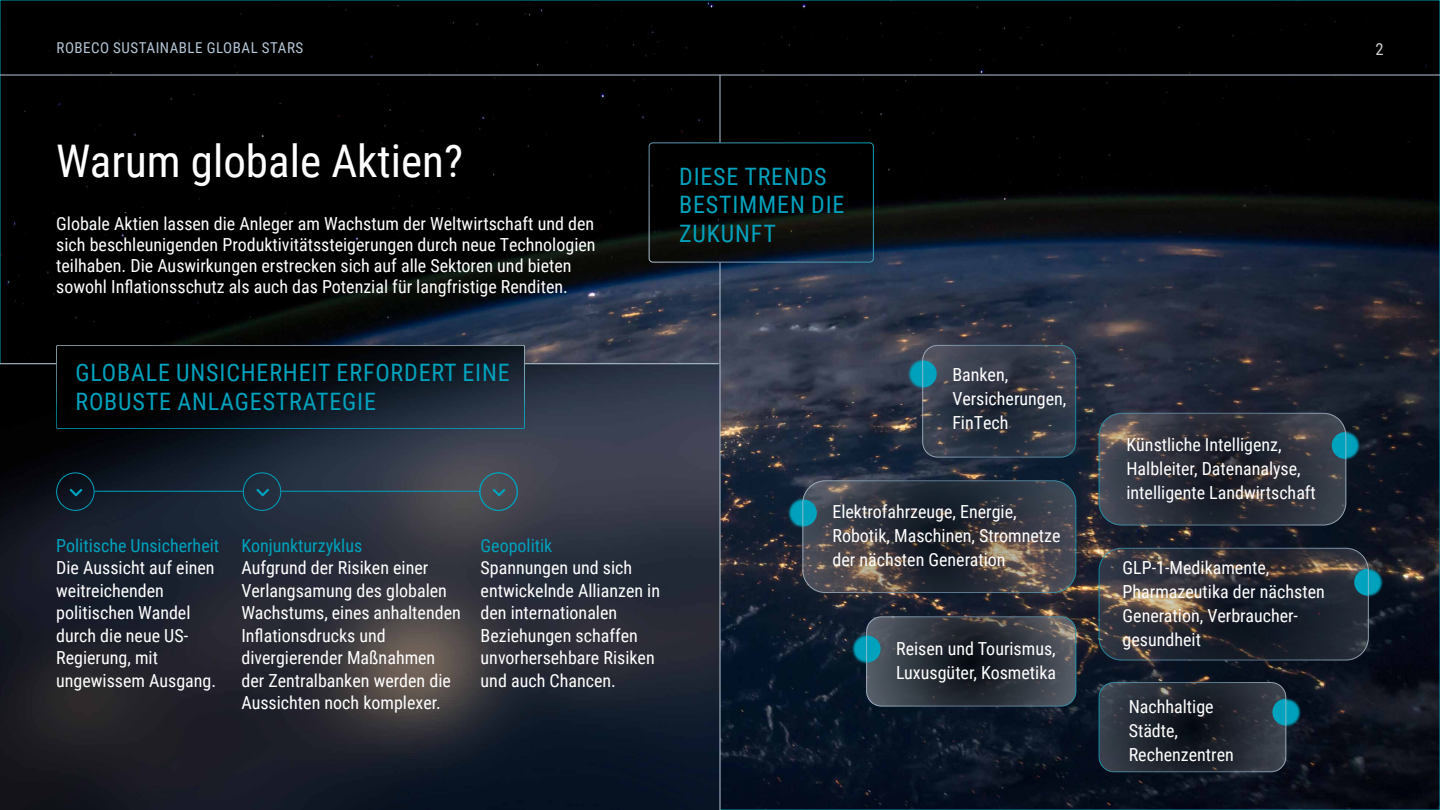
<style>
.page{position:relative;width:1440px;height:810px;background:#fff}
.page>*{position:absolute;margin:0;border:0;box-sizing:border-box;transform-origin:0 0}
.t1{font:45px "Roboto Condensed";color:#fff}
.t2{font:24px/28.5px "Roboto Condensed";letter-spacing:.035em;color:#00a2bd}
.t3{font:18px/22.5px "Roboto Condensed";color:#fff}
.t4{font:18px "Roboto Condensed";color:#00a2bd}
.t5{font:16.5px "Roboto Condensed";color:#cfcfcf}
.t6{font:15px "Roboto Condensed";letter-spacing:.035em;color:#b5c6d6}
</style>
<div class="page">
<img style="left:2px;top:2px;width:1436px;height:806px">
<img style="left:0;top:345px;width:720px;height:465px">
<hr style="left:720px;top:75px;width:1px;height:67px;background:#b5c6d6">
<hr style="left:720px;top:262px;width:1px;height:548px;background:#b5c6d6">
<hr style="left:0;top:75px;width:1440px;height:1px;background:#b5c6d6">
<hr style="left:0;top:363px;width:56px;height:1px;background:#b5c6d6">
<hr style="left:525px;top:363px;width:193px;height:1px;background:#b5c6d6">
<svg style="left:56px;top:345px;width:469px;height:84px;background:#0c1219"></svg>
<svg style="left:1099px;top:413px;width:247px;height:112px;background:#32343d"></svg>
<svg style="left:1332px;top:432px;width:12px;height:27px"></svg>
<img style="left:1345px;top:430px;width:16px;height:31px">
<div style="left:1099px;top:413px;width:247px;height:112px;border:1px solid #fff;border-radius:22px"></div>
<svg style="left:802px;top:480px;width:274px;height:113px;background:#3e3e43"></svg>
<svg style="left:804px;top:500px;width:13px;height:26px"></svg>
<img style="left:788px;top:498px;width:14px;height:30px">
<div style="left:802px;top:480px;width:274px;height:113px;border:1px solid #fff;border-radius:22px"></div>
<svg style="left:1099px;top:682px;width:187px;height:90px;background:#242a34"></svg>
<svg style="left:1272px;top:699px;width:12px;height:27px"></svg>
<img style="left:1286px;top:697px;width:15px;height:30px">
<div style="left:1099px;top:682px;width:187px;height:90px;border:1px solid #fff;border-radius:15px"></div>
<svg style="left:866px;top:616px;width:210px;height:90px;background:#353a42"></svg>
<svg style="left:868px;top:636px;width:13px;height:26px"></svg>
<img style="left:852px;top:634px;width:14px;height:30px">
<div style="left:866px;top:616px;width:210px;height:90px;border:1px solid #fff;border-radius:15px"></div>
<svg style="left:922px;top:345px;width:154px;height:113px;background:#323846"></svg>
<svg style="left:924px;top:361px;width:13px;height:26px"></svg>
<img style="left:908px;top:359px;width:14px;height:30px">
<div style="left:922px;top:345px;width:154px;height:113px;border:1px solid #fff;border-radius:15px"></div>
<svg style="left:1099px;top:548px;width:270px;height:112px;background:#313136"></svg>
<svg style="left:1354px;top:569px;width:13px;height:27px"></svg>
<img style="left:1369px;top:567px;width:14px;height:30px">
<div style="left:1099px;top:548px;width:270px;height:112px;border:1px solid #fff;border-radius:22px"></div>
<div style="left:649px;top:142px;width:225px;height:120px;border:1px solid #fff;border-radius:4px"></div>
<div style="left:479px;top:472px;width:38px;height:39px;border:1px solid #00a2bd;border-radius:50%"></div>
<div style="left:243px;top:472px;width:38px;height:39px;border:1px solid #00a2bd;border-radius:50%"></div>
<div style="left:56px;top:472px;width:38px;height:39px;border:1px solid #00a2bd;border-radius:50%"></div>
<svg style="left:480px;top:472px;width:38px;height:39px"></svg>
<svg style="left:256px;top:489px;width:13px;height:7px"></svg>
<svg style="left:70px;top:489px;width:12px;height:7px"></svg>
<hr style="left:94px;top:491px;width:149px;height:1px;background:#00a2bd">
<hr style="left:281px;top:491px;width:200px;height:1px;background:#00a2bd">
<p class="t6" style="left:57px;top:37px;width:248px">ROBECO SUSTAINABLE GLOBAL STARS</p>
<h1 class="t1" style="left:56px;top:129px;width:408px">Warum globale Aktien?</h1>
<p class="t3" style="left:56px;top:212px;width:541px;line-height:21px">Globale Aktien lassen die Anleger am Wachstum der Weltwirtschaft und den sich beschleunigenden Produktivitätssteigerungen durch neue Technologien teilhaben. Die Auswirkungen erstrecken sich auf alle Sektoren und bieten sowohl Inflationsschutz als auch das Potenzial für langfristige Renditen.</p>
<h2 class="t2" style="left:75px;top:358px;width:436px">GLOBALE UNSICHERHEIT ERFORDERT EINE<br>ROBUSTE ANLAGESTRATEGIE</h2>
<h2 class="t2" style="left:679px;top:161px;width:167px">DIESE TRENDS<br>BESTIMMEN DIE<br>ZUKUNFT</h2>
<p class="t3" style="left:952px;top:362px;width:116px;line-height:24px">Banken,<br>Versicherungen,<br>FinTech</p>
<p class="t4" style="left:56px;top:533px;width:164px">Politische Unsicherheit</p>
<p class="t3" style="left:56px;top:556px;width:162px">Die Aussicht auf einen weitreichenden politischen Wandel durch die neue US-<br>Regierung, mit ungewissem Ausgang.</p>
<p class="t4" style="left:241px;top:533px;width:122px">Konjunkturzyklus</p>
<p class="t3" style="left:241px;top:556px;width:221px">Aufgrund der Risiken einer<br>Verlangsamung des globalen<br>Wachstums, eines anhaltenden<br>Inflationsdrucks und divergierender Maßnahmen der Zentralbanken werden die<br>Aussichten noch komplexer.</p>
<p class="t4" style="left:481px;top:533px;width:73px">Geopolitik</p>
<p class="t3" style="left:481px;top:556px;width:181px">Spannungen und sich entwickelnde Allianzen in den internationalen<br>Beziehungen schaffen unvorhersehbare Risiken und auch Chancen.</p>
<p class="t3" style="left:832px;top:499px;width:230px;line-height:24px">Elektrofahrzeuge, Energie,<br>Robotik, Maschinen, Stromnetze der nächsten Generation</p>
<p class="t3" style="left:896px;top:636px;width:161px;line-height:24px">Reisen und Tourismus,<br>Luxusgüter, Kosmetika</p>
<p class="t5" style="left:1376px;top:37px;width:10px">2</p>
<p class="t3" style="left:1126px;top:432px;width:191px;line-height:24px">Künstliche Intelligenz,<br>Halbleiter, Datenanalyse, intelligente Landwirtschaft</p>
<p class="t3" style="left:1123px;top:555px;width:204px;line-height:24px">GLP-1-Medikamente,<br>Pharmazeutika der nächsten<br>Generation, Verbraucher&shy;gesundheit</p>
<p class="t3" style="left:1129px;top:694px;width:107px;line-height:24px">Nachhaltige<br>Städte,<br>Rechenzentren</p>
</div>
